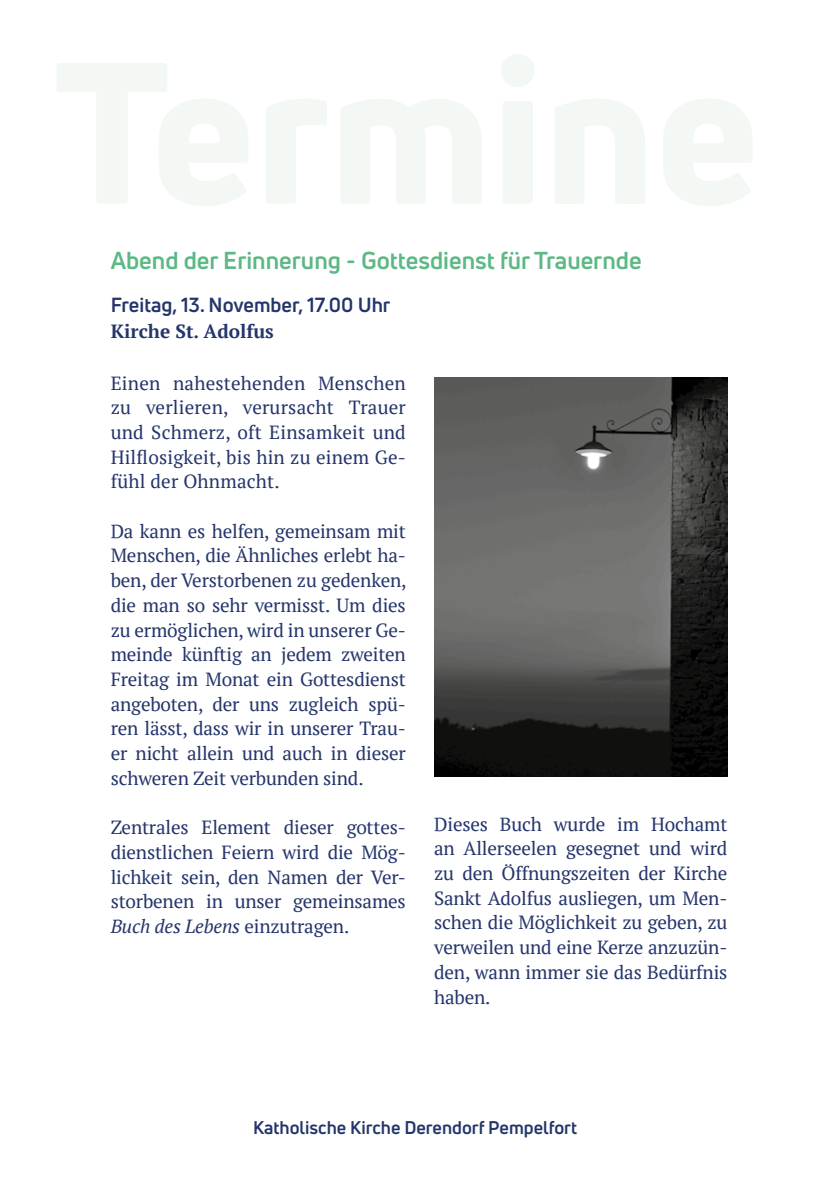
<style>
.page{position:relative;width:840px;height:1191px;background:#fff}
.page>*{position:absolute;margin:0;border:0;box-sizing:border-box;transform-origin:0 0}
.t1{font:700 24px "Uni Neue";color:#5cb885}
.t2{font:700 20px "Uni Neue";color:#24356b}
.t3{font:19px/24.6px "PT Serif";letter-spacing:-.01em;color:#24356b;text-align:justify}
.t4{font:700 19px "PT Serif";color:#24356b}
.t5{font:700 18px "Uni Neue";color:#24356b}
.s1{font-style:italic}
</style>
<div class="page">
<img style="left:434px;top:377px;width:293px;height:399px">
<p class="t1" style="left:111px;top:245px;width:532px">Abend der Erinnerung - Gottesdienst für Trauernde</p>
<p class="t2" style="left:111px;top:293px;width:281px">Freitag, 13. November, 17.00 Uhr</p>
<p class="t4" style="left:111px;top:319px;width:164px">Kirche St. Adolfus</p>
<p class="t3" style="left:111px;top:370px;width:296px">Einen nahestehenden Menschen zu verlieren, verursacht Trauer und Schmerz, oft Einsamkeit und Hilflosigkeit, bis hin zu einem Ge&shy;fühl der Ohnmacht.</p>
<p class="t3" style="left:111px;top:518px;width:297px">Da kann es helfen, gemeinsam mit Menschen, die Ähnliches erlebt ha&shy;ben, der Verstorbenen zu gedenken, die man so sehr vermisst. Um dies zu ermöglichen, wird in unserer Ge&shy;meinde künftig an jedem zweiten Freitag im Monat ein Gottesdienst angeboten, der uns zugleich spü&shy;ren lässt, dass wir in unserer Trau&shy;er nicht allein und auch in dieser schweren Zeit verbunden sind.</p>
<p class="t3" style="left:111px;top:815px;width:296px">Zentrales Element dieser gottes&shy;dienstlichen Feiern wird die Mög&shy;lichkeit sein, den Namen der Ver&shy;storbenen in unser gemeinsames <span class="s1">Buch des Lebens</span> einzutragen.</p>
<p class="t3" style="left:434px;top:811px;width:294px">Dieses Buch wurde im Hochamt an Allerseelen gesegnet und wird zu den Öffnungszeiten der Kirche Sankt Adolfus ausliegen, um Men&shy;schen die Möglichkeit zu geben, zu verweilen und eine Kerze anzuzün&shy;den, wann immer sie das Bedürfnis haben.</p>
<p class="t5" style="left:253px;top:1116px;width:325px">Katholische Kirche Derendorf Pempelfort</p>
</div>
